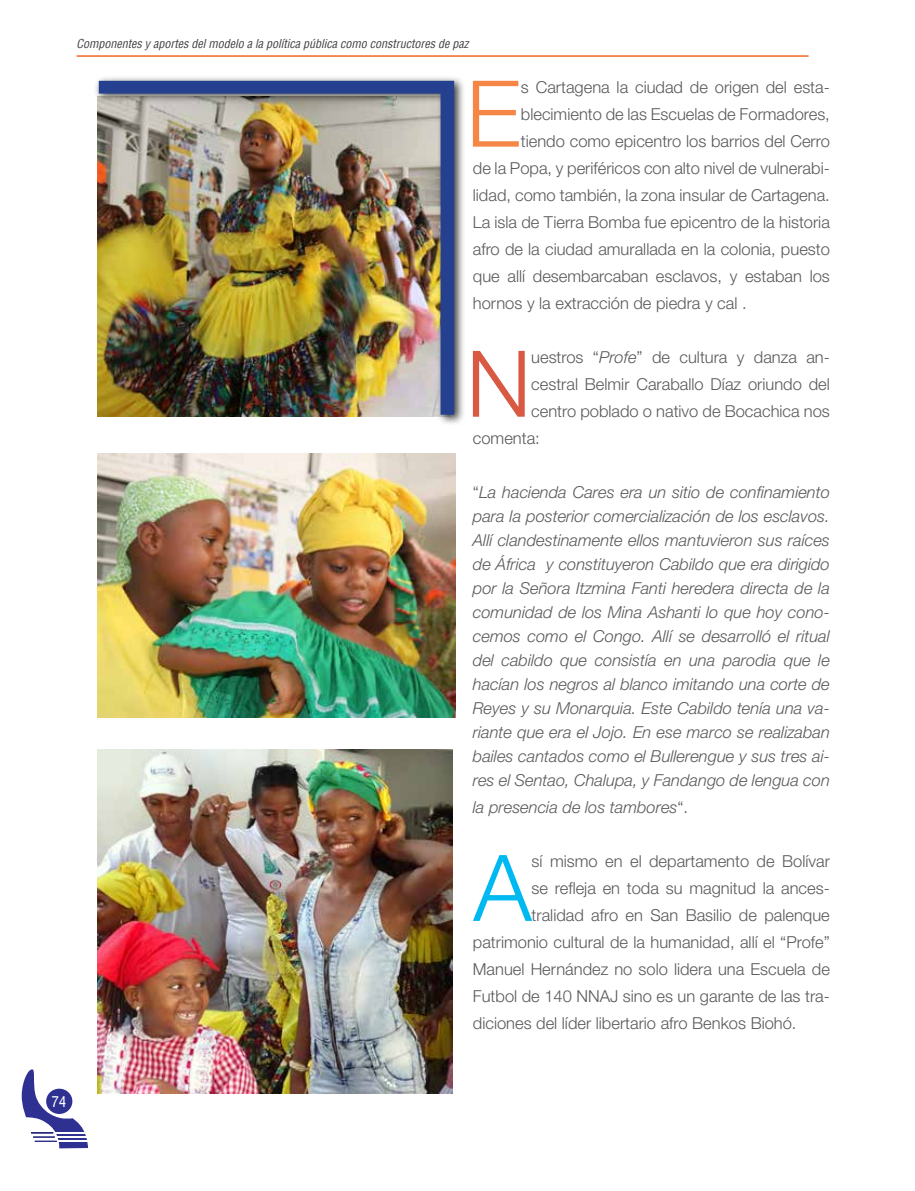
<style>
.page{position:relative;width:915px;height:1191px;background:#fff}
.page>*{position:absolute;margin:0;border:0;box-sizing:border-box;transform-origin:0 0}
.t1{font:300 92.1px "Helvetica Neue LT Std";color:#f58646}
.t2{font:300 92.1px "Helvetica Neue LT Std";color:#d95943}
.t3{font:300 92.1px "Helvetica Neue LT Std";color:#00b9f1}
.t4{font:300 16.5px "Helvetica Neue LT Std";color:#58595b}
.t5{font:italic 300 16.5px/24px "Helvetica Neue LT Std";color:#58595b;text-align:justify}
.t6{font:100 condensed 16.5px "Helvetica";color:#fff}
.t7{font:italic condensed 12px "Helvetica";color:#414042}
.s1{font-style:italic}
.s2{font-style:normal}
</style>
<div class="page">
<svg style="left:21px;top:1069px;width:67px;height:79px"></svg>
<hr style="left:77px;top:55px;width:731px;height:2px;background:#f26921">
<img style="left:98px;top:453px;width:357px;height:265px">
<div style="left:93px;top:76px;width:372px;height:349px;background:#000;opacity:.75"></div>
<img style="left:99px;top:81px;width:355px;height:334px">
<img style="left:98px;top:749px;width:354px;height:344px">
<p class="t7" style="left:76px;top:36px;width:393px">Componentes y aportes del modelo a la política pública como constructores de paz</p>
<h1 class="t1" style="left:466px;top:58px;width:56px">E</h1>
<p class="t4" style="left:520px;top:77px;width:310px">s Cartagena la ciudad de origen del esta-</p>
<p class="t4" style="left:520px;top:104px;width:310px">blecimiento de las Escuelas de Formadores,</p>
<p class="t4" style="left:520px;top:131px;width:310px">tiendo como epicentro los barrios del Cerro</p>
<p class="t4" style="left:472px;top:158px;width:358px">de la Popa, y periféricos con alto nivel de vulnerabi-</p>
<p class="t4" style="left:472px;top:185px;width:358px">lidad, como también, la zona insular de Cartagena.</p>
<p class="t4" style="left:472px;top:212px;width:358px">La isla de Tierra Bomba fue epicentro de la historia</p>
<p class="t4" style="left:472px;top:239px;width:358px">afro de la ciudad amurallada en la colonia, puesto</p>
<p class="t4" style="left:472px;top:266px;width:358px">que allí desembarcaban esclavos, y estaban los</p>
<p class="t4" style="left:472px;top:293px;width:275px">hornos y la extracción de piedra y cal .</p>
<h1 class="t2" style="left:466px;top:328px;width:66px">N</h1>
<p class="t4" style="left:531px;top:347px;width:300px">uestros “<span class="s1">Profe</span>” de cultura y danza an-</p>
<p class="t4" style="left:531px;top:374px;width:300px">cestral Belmir Caraballo Díaz oriundo del</p>
<p class="t4" style="left:531px;top:401px;width:300px">centro poblado o nativo de Bocachica nos</p>
<p class="t4" style="left:472px;top:428px;width:68px">comenta:</p>
<p class="t5" style="left:472px;top:479px;width:358px"><span class="s2">“</span>La hacienda Cares era un sitio de confinamiento para la posterior comercialización de los esclavos.<br>Allí clandestinamente ellos mantuvieron sus raíces de África y constituyeron Cabildo que era dirigido por la Señora Itzmina Fanti heredera directa de la comunidad de los Mina Ashanti lo que hoy cono&shy;cemos como el Congo. Allí se desarrolló el ritual del cabildo que consistía en una parodia que le hacían los negros al blanco imitando una corte de Reyes y su Monarquia. Este Cabildo tenía una va&shy;riante que era el Jojo. En ese marco se realizaban bailes cantados como el Bullerengue y sus tres ai&shy;res el Sentao, Chalupa, y Fandango de lengua con</p>
<p class="t5" style="left:472px;top:795px;width:217px">la presencia de los tambores<span class="s2">“.</span></p>
<h1 class="t3" style="left:473px;top:832px;width:60px">A</h1>
<p class="t4" style="left:531px;top:851px;width:299px">sí mismo en el departamento de Bolívar</p>
<p class="t4" style="left:531px;top:878px;width:299px">se refleja en toda su magnitud la ances-</p>
<p class="t4" style="left:531px;top:905px;width:299px">tralidad afro en San Basilio de palenque</p>
<p class="t4" style="left:472px;top:932px;width:358px">patrimonio cultural de la humanidad, allí el “Profe”</p>
<p class="t4" style="left:472px;top:959px;width:358px">Manuel Hernández no solo lidera una Escuela de</p>
<p class="t4" style="left:472px;top:986px;width:358px">Futbol de 140 NNAJ sino es un garante de las tra-</p>
<p class="t4" style="left:472px;top:1013px;width:325px">diciones del líder libertario afro Benkos Biohó.</p>
<p class="t6" style="left:51px;top:1094px;width:16px">74</p>
</div>
